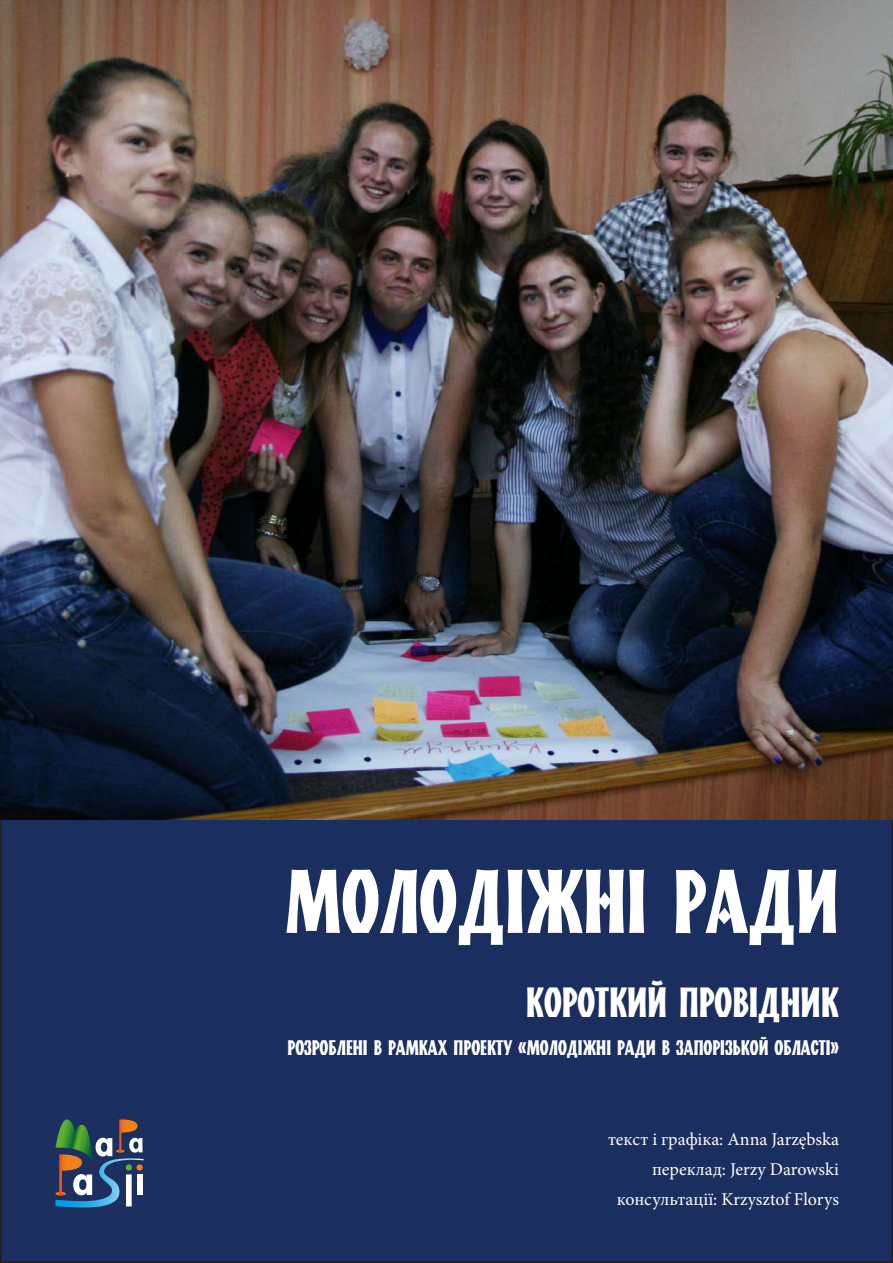
<style>
.page{position:relative;width:893px;height:1263px;background:#fff}
.page>*{position:absolute;margin:0;border:0;box-sizing:border-box;transform-origin:0 0}
.t1{font:90px "Aventis Deco";color:#fff}
.t2{font:42px "Aventis Deco";color:#fff}
.t3{font:21px "Aventis Deco";color:#fff}
.t4{font:18px/30.2px "Minion Pro";color:#fff;text-align:right}
</style>
<div class="page">
<div style="left:1px;top:1px;width:891px;height:1261px;background:#1a2e60"></div>
<img style="left:0;top:0;width:893px;height:820px">
<svg style="left:55px;top:1119px;width:89px;height:88px"></svg>
<h1 class="t1" style="left:285px;top:851px;width:555px">Молодіжні Ради</h1>
<h2 class="t2" style="left:526px;top:979px;width:315px">Короткий провідник</h2>
<p class="t3" style="left:288px;top:1036px;width:553px">розроблені в рамках проекту «Молодіжні ради в запорізькой області»</p>
<p class="t4" style="left:608px;top:1124px;width:232px">текст і графіка: Anna Jarzębska переклад: Jerzy Darowski консультації: Krzysztof Florys</p>
</div>
